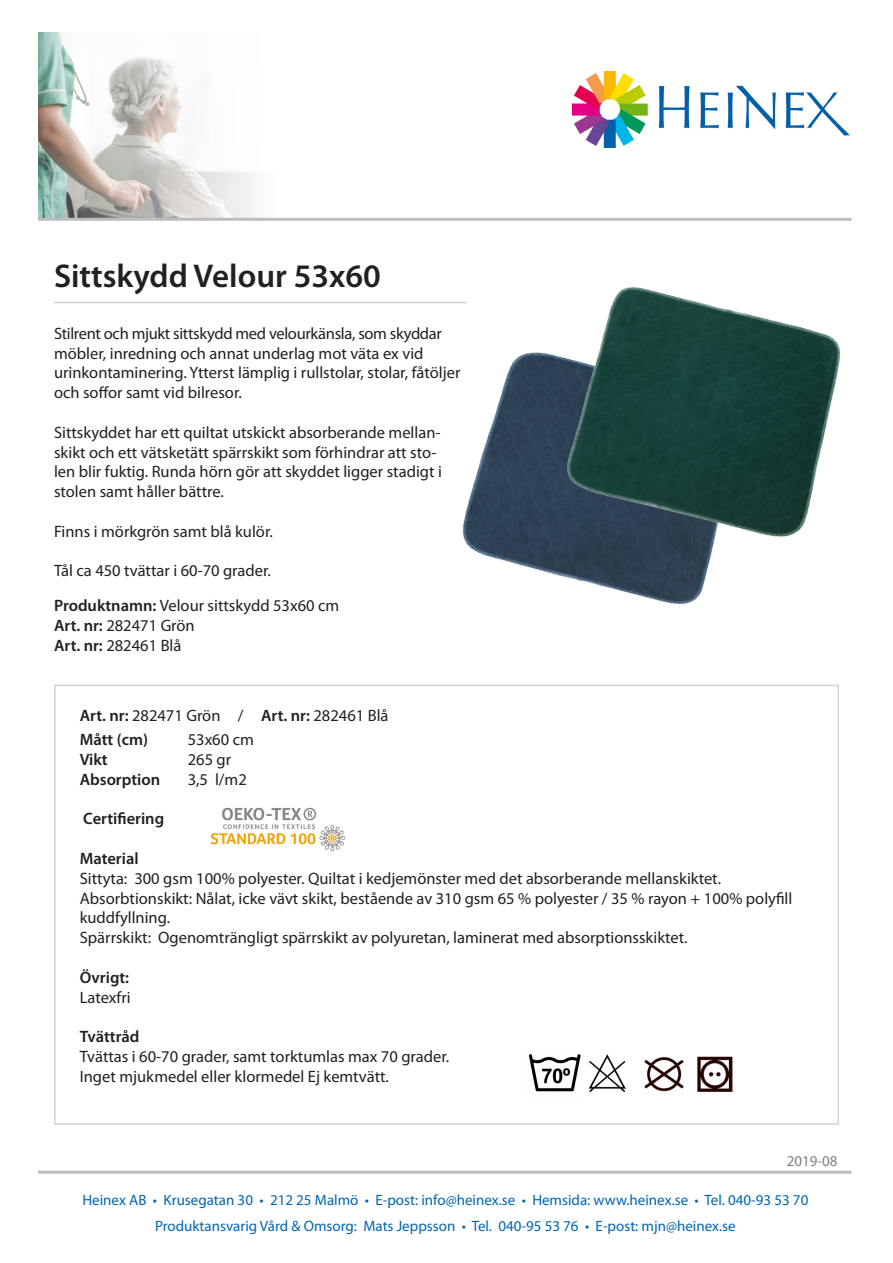
<style>
.page{position:relative;width:893px;height:1263px;background:#fff}
.page>*{position:absolute;margin:0;border:0;box-sizing:border-box;transform-origin:0 0}
.t1{font:600 33px "Myriad Pro";color:#231f20}
.t2{font:16.5px/19.8px "Myriad Pro";color:#231f20}
.t3{font:600 16.5px "Myriad Pro";color:#231f20}
.t4{font:15px "Myriad Pro";color:#0166b3}
.t5{font:15px "Myriad Pro";color:#867f7c}
.s1{font-weight:600}
</style>
<div class="page">
<img style="left:38px;top:33px;width:597px;height:185px">
<img style="left:573px;top:72px;width:277px;height:75px">
<hr style="left:54px;top:302px;width:412px;height:1px;background:#d1d2d4">
<hr style="left:38px;top:218px;width:813px;height:3px;background:#bcbdc0">
<hr style="left:38px;top:1171px;width:813px;height:3px;background:#bcbdc0">
<div style="left:54px;top:685px;width:785px;height:440px;border:2px solid #d1d2d4"></div>
<img style="left:644px;top:1057px;width:40px;height:35px">
<img style="left:698px;top:1056px;width:35px;height:36px">
<img style="left:589px;top:1055px;width:37px;height:37px">
<img style="left:528px;top:1054px;width:53px;height:38px">
<img style="left:462px;top:352px;width:246px;height:253px">
<img style="left:545px;top:287px;width:296px;height:282px">
<img style="left:210px;top:807px;width:136px;height:45px">
<p class="t1" style="left:54px;top:255px;width:328px">Sittskydd Velour 53x60</p>
<p class="t2" style="left:54px;top:323px;width:408px">Stilrent och mjukt sittskydd med velourkänsla, som skyddar möbler, inredning och annat underlag mot väta ex vid urinkontaminering. Ytterst lämplig i rullstolar, stolar, fåtöljer och soffor samt vid bilresor.</p>
<p class="t2" style="left:54px;top:422px;width:389px">Sittskyddet har ett quiltat utskickt absorberande mellan&shy;skikt och ett vätsketätt spärrskikt som förhindrar att sto&shy;len blir fuktig. Runda hörn gör att skyddet ligger stadigt i stolen samt håller bättre.</p>
<p class="t2" style="left:54px;top:521px;width:220px">Finns i mörkgrön samt blå kulör.</p>
<p class="t2" style="left:54px;top:553px;width:287px;line-height:35.1px">Tål ca 450 tvättar i 60-70 grader.<br><span class="s1">Produktnamn:</span> Velour sittskydd 53x60 cm</p>
<p class="t2" style="left:54px;top:616px;width:142px"><span class="s1">Art. nr:</span> 282471 Grön<br><span class="s1">Art. nr:</span> 282461 Blå</p>
<p class="t2" style="left:80px;top:705px;width:310px"><span class="s1">Art. nr:</span> 282471 Grön / <span class="s1">Art. nr:</span> 282461 Blå</p>
<p class="t3" style="left:80px;top:729px;width:70px">Mått (cm)</p>
<p class="t2" style="left:188px;top:729px;width:68px">53x60 cm</p>
<p class="t3" style="left:80px;top:749px;width:29px">Vikt</p>
<p class="t2" style="left:188px;top:749px;width:45px">265 gr</p>
<p class="t3" style="left:80px;top:769px;width:82px">Absorption</p>
<p class="t2" style="left:188px;top:769px;width:61px">3,5 l/m2</p>
<p class="t3" style="left:83px;top:808px;width:82px">Certifiering</p>
<p class="t3" style="left:80px;top:848px;width:60px">Material</p>
<p class="t2" style="left:80px;top:868px;width:643px">Sittyta: 300 gsm 100% polyester. Quiltat i kedjemönster med det absorberande mellanskiktet.</p>
<p class="t2" style="left:80px;top:888px;width:714px">Absorbtionskikt: Nålat, icke vävt skikt, bestående av 310 gsm 65 % polyester / 35 % rayon + 100% polyfill kuddfyllning.</p>
<p class="t2" style="left:80px;top:927px;width:609px">Spärrskikt: Ogenomträngligt spärrskikt av polyuretan, laminerat med absorptionsskiktet.</p>
<p class="t2" style="left:80px;top:967px;width:53px"><span class="s1">Övrigt:<br></span>Latexfri</p>
<p class="t2" style="left:80px;top:1026px;width:371px"><span class="s1">Tvättråd<br></span>Tvättas i 60-70 grader, samt torktumlas max 70 grader.<br>Inget mjukmedel eller klormedel Ej kemtvätt.</p>
<p class="t5" style="left:787px;top:1151px;width:52px">2019-08</p>
<p class="t4" style="left:82px;top:1191px;width:727px">Heinex AB • Krusegatan 30 • 212 25 Malmö • E-post: info@heinex.se • Hemsida: www.heinex.se • Tel. 040-93 53 70</p>
<p class="t4" style="left:155px;top:1216px;width:582px">Produktansvarig Vård &amp; Omsorg: Mats Jeppsson • Tel. 040-95 53 76 • E-post: mjn@heinex.se</p>
</div>
